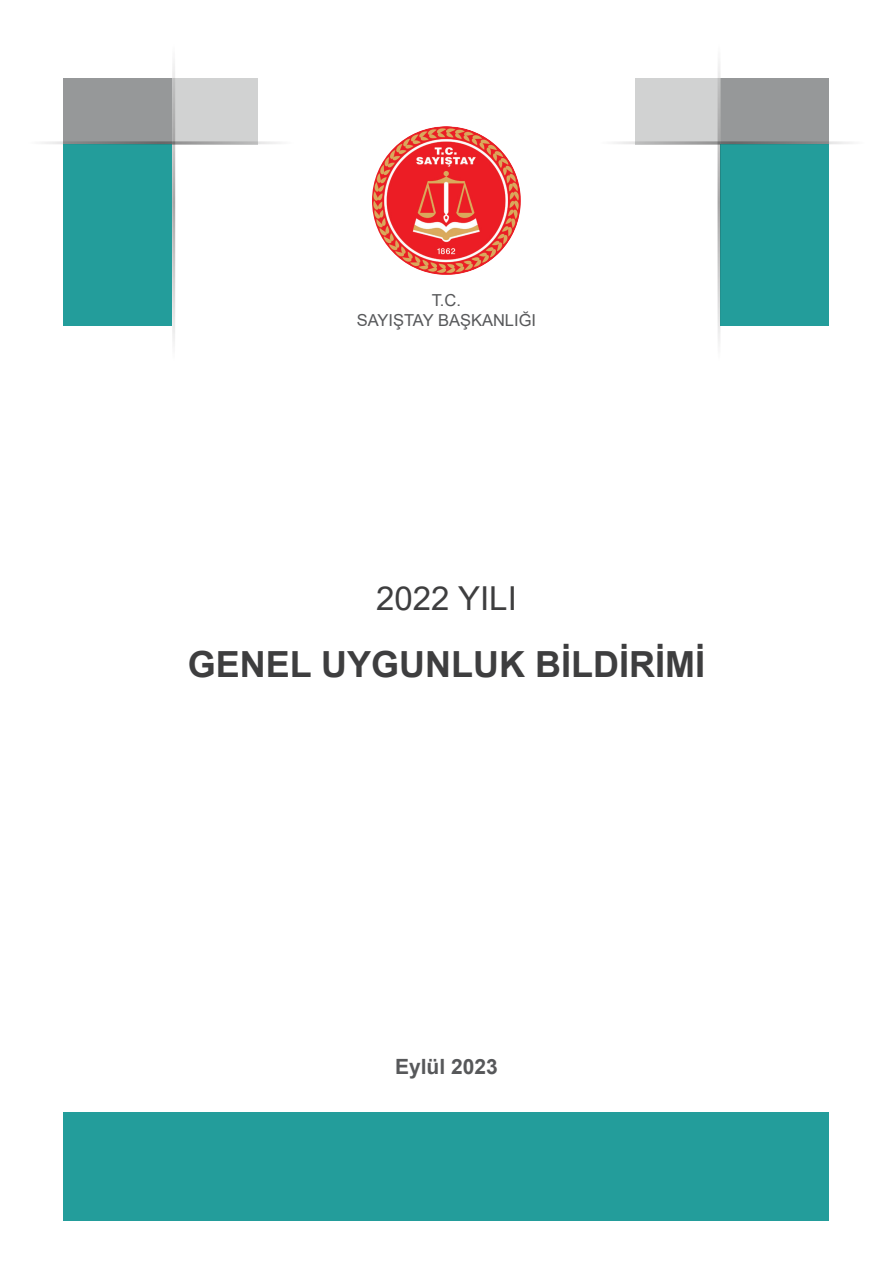
<style>
.page{position:relative;width:893px;height:1263px;background:#fff}
.page>*{position:absolute;margin:0;border:0;box-sizing:border-box;transform-origin:0 0}
.t1{font:700 36px "Arial";color:#3e3e3f}
.t2{font:33px "Arial";color:#3e3e3f}
.t3{font:700 21px "Arial";color:#57585a}
.t4{font:16.5px/19.8px "Arial";color:#57585a;text-align:center}
</style>
<div class="page">
<div style="left:64px;top:1112px;width:765px;height:108px;background:#239d9b"></div>
<img style="left:372px;top:126px;width:149px;height:149px;border-radius:73px">
<div style="left:64px;top:78px;width:108px;height:66px;background:#969899"></div>
<div style="left:172px;top:78px;width:85px;height:66px;background:#d1d2d2"></div>
<div style="left:64px;top:144px;width:108px;height:182px;background:#239d9b"></div>
<hr style="left:27px;top:141px;width:267px;height:3px;background:#231f20">
<hr style="left:172px;top:43px;width:3px;height:318px;background:#231f20">
<div style="left:720px;top:78px;width:109px;height:66px;background:#969899"></div>
<div style="left:635px;top:78px;width:85px;height:66px;background:#d1d2d2"></div>
<div style="left:720px;top:144px;width:109px;height:182px;background:#239d9b"></div>
<hr style="left:599px;top:141px;width:267px;height:3px;background:#231f20">
<hr style="left:717px;top:43px;width:3px;height:318px;background:#231f20">
<p class="t4" style="left:357px;top:290px;width:181px">T.C.<br>SAYIŞTAY BAŞKANLIĞI</p>
<p class="t2" style="left:376px;top:576px;width:142px">2022 YILI</p>
<p class="t1" style="left:188px;top:639px;width:519px">GENEL UYGUNLUK BİLDİRİMİ</p>
<p class="t3" style="left:395px;top:1052px;width:104px">Eylül 2023</p>
</div>
